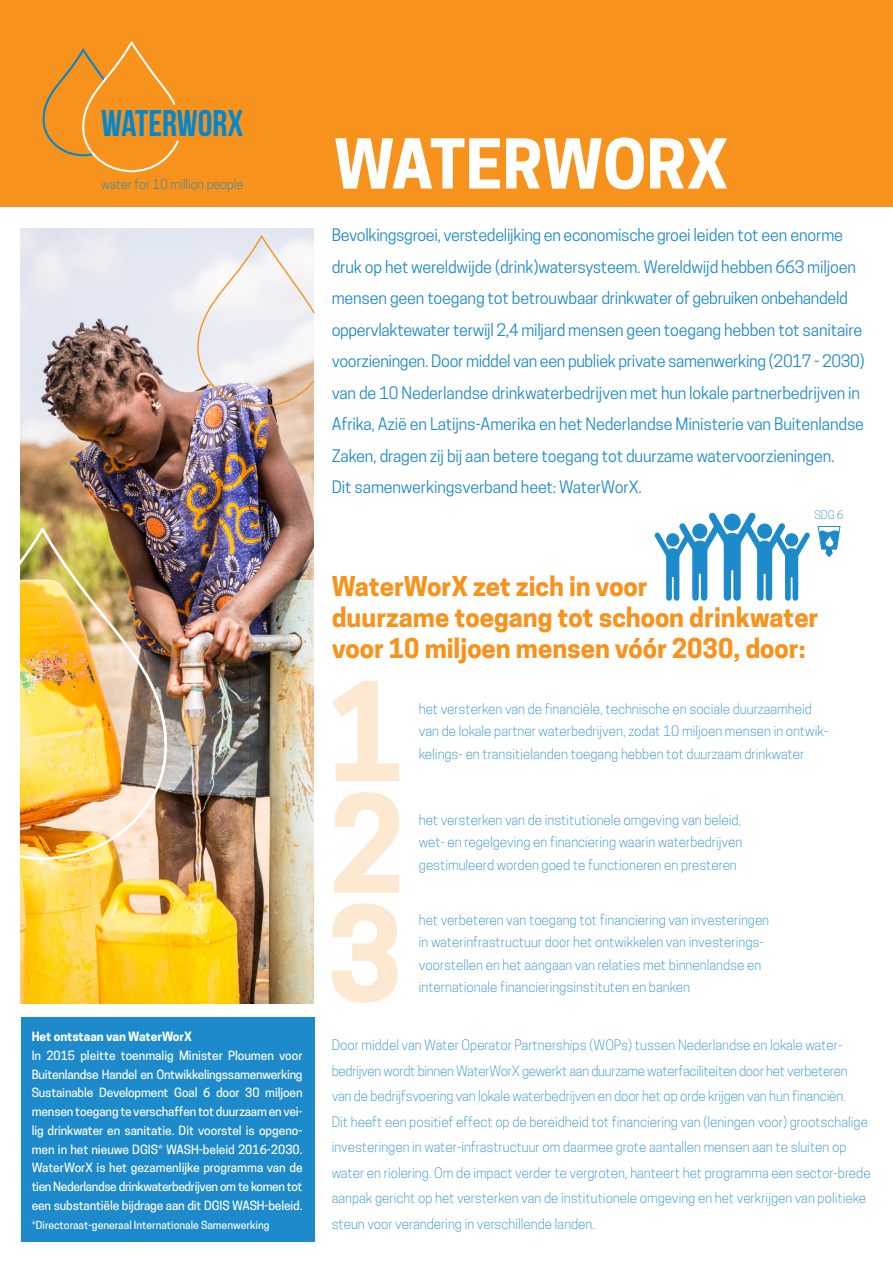
<style>
.page{position:relative;width:893px;height:1263px;background:#fff}
.page>*{position:absolute;margin:0;border:0;box-sizing:border-box;transform-origin:0 0}
.t1{font:700 64.5px "Cooper Hewitt";color:#fff}
.t2{font:700 37.05px "Bebas Neue";color:#0087d0}
.t3{font:700 25.65px/30.8px "Cooper Hewitt";color:#f7931d}
.t4{font:16.2px/31.5px "Cooper Hewitt";letter-spacing:-.01em;color:#1d8acb}
.t5{font:300 13.5px/25.5px "Cooper Hewitt";color:#1d8acb}
.t6{font:300 12.75px "Cooper Hewitt";color:#0087d0}
.t7{font:500 12px/18.8px "Cooper Hewitt";letter-spacing:-.01em;color:#fff;text-align:justify}
.t8{font:700 12px "Cooper Hewitt";color:#fff}
.t9{font:300 11.1px "Cooper Hewitt";color:#1d8acb}
.t10{font:500 10.5px "Cooper Hewitt";color:#fff}
</style>
<div class="page">
<img style="left:20px;top:228px;width:294px;height:775px">
<div style="left:0;top:0;width:893px;height:207px;background:#f7931d"></div>
<svg style="left:655px;top:513px;width:155px;height:88px"></svg>
<svg style="left:818px;top:526px;width:22px;height:31px"></svg>
<img style="left:20px;top:525px;width:149px;height:336px">
<svg style="left:196px;top:234px;width:119px;height:174px"></svg>
<svg style="left:42px;top:41px;width:137px;height:132px"></svg>
<svg style="left:332px;top:681px;width:67px;height:100px"></svg>
<svg style="left:334px;top:792px;width:65px;height:101px"></svg>
<svg style="left:332px;top:903px;width:66px;height:100px"></svg>
<div style="left:21px;top:1017px;width:294px;height:225px;background:#1d8acb"></div>
<p class="t2" style="left:101px;top:103px;width:144px">WATERWORX</p>
<p class="t6" style="left:101px;top:176px;width:144px">water for 10 million people</p>
<p class="t8" style="left:32px;top:1029px;width:162px">Het ontstaan van WaterWorX</p>
<p class="t7" style="left:32px;top:1046px;width:272px">In 2015 pleitte toenmalig Minister Ploumen voor Buitenlandse Handel en Ontwikkelingssamenwerking Sustainable Development Goal 6 door 30 miljoen mensen toegang te verschaffen tot duurzaam en vei&shy;lig drinkwater en sanitatie. Dit voorstel is opgeno&shy;men in het nieuwe DGIS* WASH-beleid 2016-2030.<br>WaterWorX is het gezamenlijke programma van de tien Nederlandse drinkwaterbedrijven om te komen tot een substantiële bijdrage aan dit DGIS WASH-beleid.</p>
<p class="t10" style="left:32px;top:1218px;width:239px">*Directoraat-generaal Internationale Samenwerking</p>
<p class="t1" style="left:334px;top:126px;width:396px">WATERWORX</p>
<p class="t4" style="left:332px;top:220px;width:535px">Bevolkingsgroei, verstedelijking en economische groei leiden tot een enorme druk op het wereldwijde (drink)watersysteem. Wereldwijd hebben 663 miljoen mensen geen toegang tot betrouwbaar drinkwater of gebruiken onbehandeld oppervlaktewater terwijl 2,4 miljard mensen geen toegang hebben tot sanitaire voorzieningen. Door middel van een publiek private samenwerking (2017 - 2030) van de 10 Nederlandse drinkwaterbedrijven met hun lokale partnerbedrijven in Afrika, Azië en Latijns-Amerika en het Nederlandse Ministerie van Buitenlandse Zaken, dragen zij bij aan betere toegang tot duurzame watervoorzieningen.<br>Dit samenwerkingsverband heet: WaterWorX.</p>
<p class="t9" style="left:814px;top:508px;width:31px">SDG 6</p>
<p class="t3" style="left:332px;top:571px;width:488px">WaterWorX zet zich in voor<br>duurzame toegang tot schoon drinkwater voor 10 miljoen mensen vóór 2030, door:</p>
<p class="t5" style="left:419px;top:697px;width:411px;line-height:22.5px">het versterken van de financiële, technische en sociale duurzaamheid van de lokale partner waterbedrijven, zodat 10 miljoen mensen in ontwik&shy;kelings- en transitielanden toegang hebben tot duurzaam drinkwater</p>
<p class="t5" style="left:419px;top:809px;width:325px;line-height:22.5px;text-align:justify">het versterken van de institutionele omgeving van beleid, wet- en regelgeving en financiering waarin waterbedrijven gestimuleerd worden goed te functioneren en presteren</p>
<p class="t5" style="left:419px;top:908px;width:352px;line-height:22.5px">het verbeteren van toegang tot financiering van investeringen in waterinfrastructuur door het ontwikkelen van investerings&shy;voorstellen en het aangaan van relaties met binnenlandse en internationale financieringsinstituten en banken</p>
<p class="t5" style="left:332px;top:1032px;width:540px">Door middel van Water Operator Partnerships (WOPs) tussen Nederlandse en lokale water&shy;bedrijven wordt binnen WaterWorX gewerkt aan duurzame waterfaciliteiten door het verbeteren van de bedrijfsvoering van lokale waterbedrijven en door het op orde krijgen van hun financiën.<br>Dit heeft een positief effect op de bereidheid tot financiering van (leningen voor) grootschalige investeringen in water-infrastructuur om daarmee grote aantallen mensen aan te sluiten op water en riolering. Om de impact verder te vergroten, hanteert het programma een sector-brede aanpak gericht op het versterken van de institutionele omgeving en het verkrijgen van politieke steun voor verandering in verschillende landen.</p>
</div>
